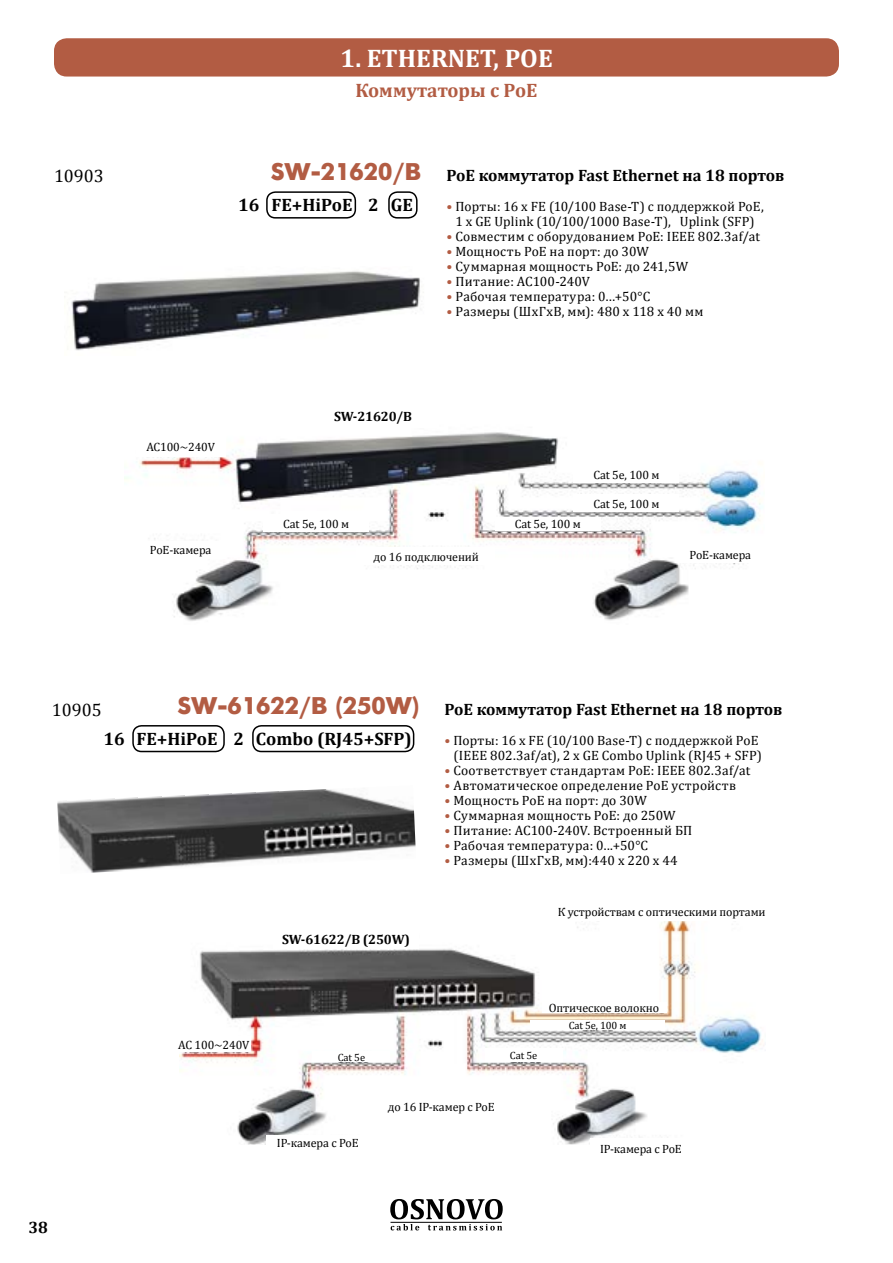
<style>
.page{position:relative;width:893px;height:1263px;background:#fff}
.page>*{position:absolute;margin:0;border:0;box-sizing:border-box;transform-origin:0 0}
.t1{font:700 25.5px "Cambria";color:#fff}
.t2{font:24px "Futuris XCTT";color:#b25c43}
.t3{font:700 19.5px "Cambria";color:#b25c43}
.t4{font:700 18px "Cambria";color:#000}
.t5{font:18px "Cambria";color:#000}
.t6{font:700 16.5px "Cambria";color:#000}
.t7{font:13.5px/15px "Cambria";letter-spacing:.015em;color:#000;text-align:right}
.t8{font:700 13.5px "Cambria";letter-spacing:-.01em;color:#000}
.t9{font:12px "Cambria";letter-spacing:-.01em;color:#000}
.t10{font:10.5px "Cambria";letter-spacing:-.01em;color:#000}
.s1{color:#b25c43}
</style>
<div class="page">
<div style="left:54px;top:38px;width:785px;height:39px;background:#b25c43;border-radius:13px"></div>
<svg style="left:390px;top:1199px;width:113px;height:31px"></svg>
<hr style="left:390px;top:1222px;width:112px;height:1px;background:#000">
<div style="left:132px;top:725px;width:93px;height:27px;border:2px solid #000;border-radius:9px"></div>
<div style="left:252px;top:725px;width:162px;height:27px;border:2px solid #000;border-radius:9px"></div>
<img style="left:57px;top:789px;width:359px;height:84px">
<img style="left:180px;top:921px;width:583px;height:223px">
<div style="left:273px;top:928px;width:146px;height:21px;background:#fff"></div>
<div style="left:530px;top:1020px;width:135px;height:9px;background:#fff"></div>
<div style="left:313px;top:1051px;width:77px;height:11px;background:#fff"></div>
<div style="left:485px;top:1049px;width:77px;height:13px;background:#fff"></div>
<div style="left:177px;top:1036px;width:73px;height:16px;background:#fff"></div>
<div style="left:346px;top:1097px;width:190px;height:18px;background:#fff"></div>
<div style="left:266px;top:1135px;width:103px;height:15px;background:#fff"></div>
<div style="left:590px;top:1138px;width:102px;height:20px;background:#fff"></div>
<div style="left:542px;top:1002px;width:124px;height:10px;background:#fff"></div>
<img style="left:71px;top:271px;width:349px;height:80px">
<img style="left:124px;top:432px;width:639px;height:189px">
<div style="left:263px;top:515px;width:106px;height:17px;background:#fff"></div>
<div style="left:574px;top:466px;width:105px;height:17px;background:#fff"></div>
<div style="left:574px;top:495px;width:105px;height:17px;background:#fff"></div>
<div style="left:495px;top:517px;width:106px;height:13px;background:#fff"></div>
<div style="left:266px;top:191px;width:90px;height:28px;border:2px solid #000;border-radius:9px"></div>
<div style="left:388px;top:191px;width:30px;height:28px;border:2px solid #000;border-radius:9px"></div>
<div style="left:136px;top:434px;width:90px;height:23px;background:#fff"></div>
<div style="left:356px;top:547px;width:138px;height:18px;background:#fff"></div>
<div style="left:136px;top:541px;width:90px;height:17px;background:#fff"></div>
<div style="left:675px;top:546px;width:90px;height:17px;background:#fff"></div>
<h1 class="t1" style="left:340px;top:40px;width:214px">1. ETHERNET, POE</h1>
<h3 class="t3" style="left:355px;top:76px;width:183px">Коммутаторы с PoE</h3>
<h2 class="t2" style="left:271px;top:159px;width:151px">SW-21620/B</h2>
<h3 class="t4" style="left:238px;top:192px;width:176px">16 FE+HiPoE 2 GE</h3>
<h3 class="t5" style="left:54px;top:166px;width:51px">10903</h3>
<p class="t6" style="left:446px;top:164px;width:339px">PoE коммутатор Fast Ethernet на 18 портов</p>
<p class="t7" style="left:446px;top:199px;width:319px;text-align:center"><span class="s1">•</span> Порты: 16 x FE (10/100 Base-T) с поддержкой PoE,<br>1 x GE Uplink (10/100/1000 Base-T), Uplink (SFP)</p>
<p class="t7" style="left:446px;top:229px;width:315px"><span class="s1">•</span> Совместим с оборудованием PoE: IEEE 802.3af/at</p>
<p class="t7" style="left:446px;top:244px;width:204px"><span class="s1">•</span> Мощность PoE на порт: до 30W</p>
<p class="t7" style="left:446px;top:259px;width:243px"><span class="s1">•</span> Суммарная мощность PoE: до 241,5W</p>
<p class="t7" style="left:446px;top:274px;width:145px"><span class="s1">•</span> Питание: AC100-240V</p>
<p class="t7" style="left:446px;top:289px;width:205px"><span class="s1">•</span> Рабочая температура: 0...+50°С</p>
<p class="t7" style="left:446px;top:304px;width:258px"><span class="s1">•</span> Размеры (ШхГхВ, мм): 480 x 118 x 40 мм</p>
<p class="t9" style="left:146px;top:439px;width:70px">AC100~240V</p>
<p class="t8" style="left:334px;top:406px;width:79px">SW-21620/B</p>
<p class="t9" style="left:283px;top:517px;width:68px">Cat 5e, 100 м</p>
<p class="t9" style="left:515px;top:517px;width:68px">Cat 5e, 100 м</p>
<p class="t9" style="left:593px;top:468px;width:68px">Cat 5e, 100 м</p>
<p class="t9" style="left:593px;top:497px;width:68px">Cat 5e, 100 м</p>
<p class="t9" style="left:150px;top:543px;width:63px">PoE-камера</p>
<p class="t9" style="left:689px;top:548px;width:63px">PoE-камера</p>
<p class="t9" style="left:374px;top:550px;width:107px">до 16 подключений</p>
<p class="t9" style="left:693px;top:551px;width:63px">PoE-камера</p>
<h2 class="t2" style="left:178px;top:692px;width:243px">SW-61622/B (250W)</h2>
<h3 class="t5" style="left:52px;top:699px;width:51px">10905</h3>
<p class="t6" style="left:444px;top:698px;width:339px">PoE коммутатор Fast Ethernet на 18 портов</p>
<p class="t7" style="left:444px;top:733px;width:319px"><span class="s1">•</span> Порты: 16 x FE (10/100 Base-T) с поддержкой PoE (IEEE 802.3af/at), 2 x GE Combo Uplink (RJ45 + SFP)</p>
<p class="t7" style="left:444px;top:763px;width:308px"><span class="s1">•</span> Соответствует стандартам PoE: IEEE 802.3af/at</p>
<p class="t7" style="left:444px;top:778px;width:293px"><span class="s1">•</span> Автоматическое определение PoE устройств</p>
<p class="t7" style="left:444px;top:793px;width:204px"><span class="s1">•</span> Мощность PoE на порт: до 30W</p>
<p class="t7" style="left:444px;top:808px;width:233px"><span class="s1">•</span> Суммарная мощность PoE: до 250W</p>
<p class="t7" style="left:444px;top:823px;width:249px"><span class="s1">•</span> Питание: AC100-240V. Встроенный БП</p>
<p class="t7" style="left:444px;top:838px;width:205px"><span class="s1">•</span> Рабочая температура: 0...+50°С</p>
<p class="t7" style="left:444px;top:853px;width:235px"><span class="s1">•</span> Размеры (ШхГхВ, мм):440 x 220 x 44</p>
<h3 class="t4" style="left:103px;top:726px;width:310px">16 FE+HiPoE 2 Combo (RJ45+SFP)</h3>
<p class="t6" style="left:28px;top:1215px;width:21px">38</p>
<p class="t9" style="left:178px;top:1037px;width:73px">AC 100~240V</p>
<p class="t8" style="left:282px;top:929px;width:129px">SW-61622/B (250W)</p>
<p class="t9" style="left:558px;top:904px;width:210px">К устройствам с оптическими портами</p>
<p class="t10" style="left:338px;top:1051px;width:29px">Cat 5e</p>
<p class="t10" style="left:510px;top:1049px;width:29px">Cat 5e</p>
<p class="t9" style="left:549px;top:1000px;width:112px">Оптическое волокно</p>
<p class="t10" style="left:569px;top:1019px;width:59px">Cat 5e, 100 м</p>
<p class="t9" style="left:277px;top:1136px;width:83px">IP-камера с PoE</p>
<p class="t9" style="left:388px;top:1099px;width:108px">до 16 IP-камер с PoE</p>
<p class="t9" style="left:600px;top:1142px;width:83px">IP-камера с PoE</p>
</div>
